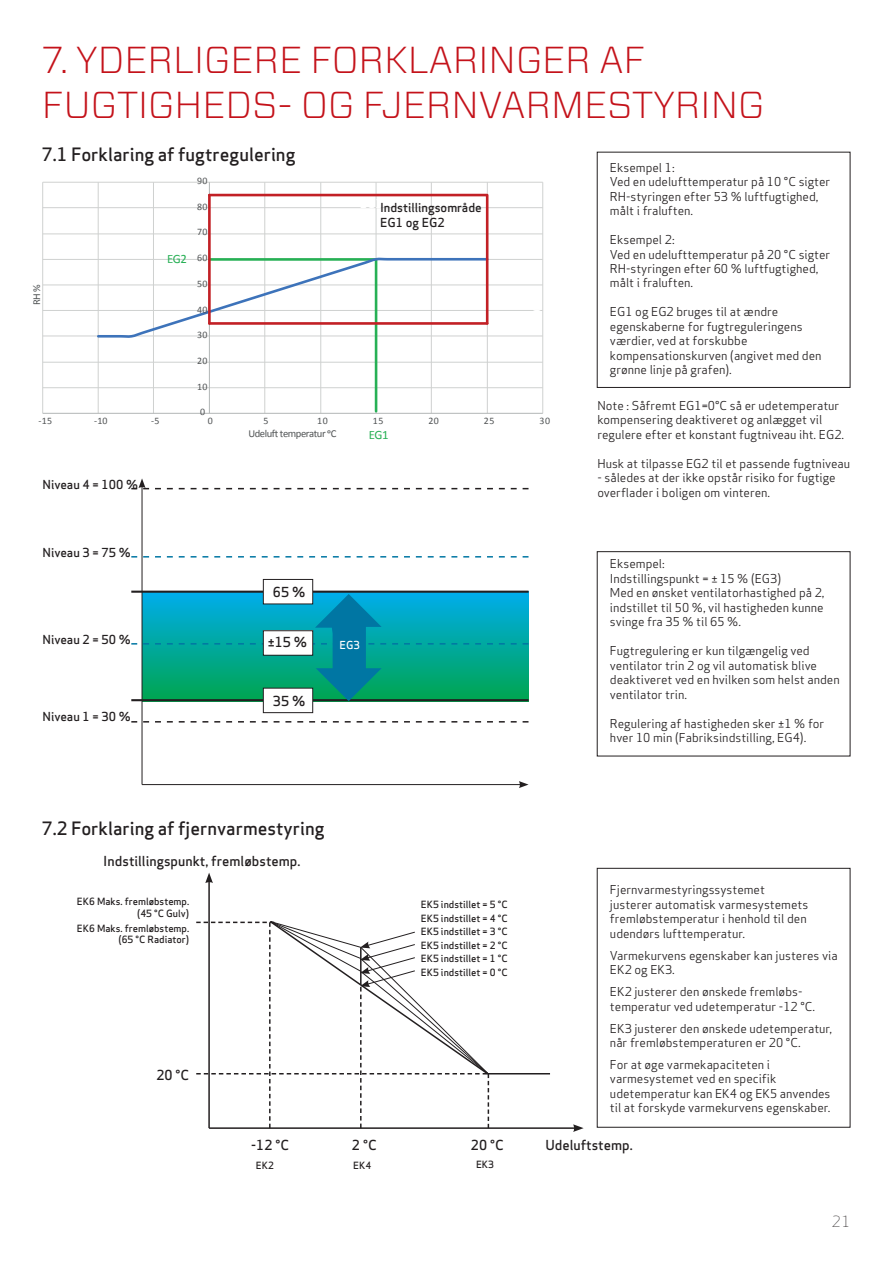
<style>
.page{position:relative;width:893px;height:1263px;background:#fff}
.page>*{position:absolute;margin:0;border:0;box-sizing:border-box;transform-origin:0 0}
.t1{font:300 37.5px/45px "Vitesse Sans";color:#c4121a}
.t2{font:500 18px "Apex Sans";color:#231f20}
.t3{font:300 15px "Apex Sans";color:#231f20}
.t4{font:500 13.5px "Apex Sans";color:#231f20}
.t5{font:12.75px "Calibri";letter-spacing:-.04em;color:#27b055}
.t6{font:500 12.15px/14.7px "Apex Sans";color:#231f20}
.t7{font:12px/14.4px "Apex Sans";color:#231f20}
.t8{font:500 12px "Apex Sans";color:#fff}
.t9{font:500 10.8px "Apex Sans";color:#fff}
.t10{font:10.65px "Calibri";letter-spacing:-.04em;color:#515455}
.t11{font:9.9px "Calibri";letter-spacing:.05em;color:#515455}
.t12{font:500 9.75px/13.5px "Apex Sans";color:#231f20;text-align:right}
</style>
<div class="page">
<hr style="left:142px;top:486px;width:1px;height:298px;background:#231f20">
<hr style="left:142px;top:784px;width:379px;height:1px;background:#231f20">
<svg style="left:519px;top:781px;width:10px;height:7px"></svg>
<svg style="left:131px;top:721px;width:398px;height:1px"></svg>
<svg style="left:131px;top:478px;width:398px;height:11px"></svg>
<hr style="left:131px;top:591px;width:398px;height:2px;background:#231f20">
<svg style="left:131px;top:556px;width:398px;height:1px"></svg>
<svg style="left:131px;top:594px;width:398px;height:107px;background:#08a39d"></svg>
<div style="left:263px;top:579px;width:50px;height:25px;background:#fff"></div>
<div style="left:263px;top:579px;width:50px;height:25px;border:1px solid #231f20"></div>
<div style="left:263px;top:631px;width:50px;height:24px;background:#fff"></div>
<div style="left:263px;top:630px;width:50px;height:25px;border:1px solid #231f20"></div>
<div style="left:263px;top:688px;width:50px;height:25px;background:#fff"></div>
<div style="left:263px;top:688px;width:50px;height:25px;border:1px solid #231f20"></div>
<hr style="left:43px;top:387px;width:500px;height:1px;background:#cfd1d0">
<hr style="left:43px;top:362px;width:500px;height:1px;background:#cfd1d0">
<hr style="left:43px;top:336px;width:500px;height:1px;background:#cfd1d0">
<hr style="left:43px;top:310px;width:500px;height:1px;background:#cfd1d0">
<hr style="left:43px;top:285px;width:500px;height:1px;background:#cfd1d0">
<hr style="left:43px;top:234px;width:500px;height:1px;background:#cfd1d0">
<hr style="left:43px;top:207px;width:500px;height:1px;background:#cfd1d0">
<hr style="left:43px;top:182px;width:500px;height:1px;background:#cfd1d0">
<hr style="left:43px;top:259px;width:500px;height:1px;background:#cfd1d0">
<hr style="left:42px;top:182px;width:1px;height:231px;background:#cfd1d0">
<hr style="left:98px;top:182px;width:1px;height:231px;background:#cfd1d0">
<hr style="left:153px;top:182px;width:1px;height:231px;background:#cfd1d0">
<hr style="left:264px;top:182px;width:1px;height:231px;background:#cfd1d0">
<hr style="left:320px;top:182px;width:1px;height:231px;background:#cfd1d0">
<hr style="left:431px;top:182px;width:1px;height:231px;background:#cfd1d0">
<hr style="left:487px;top:182px;width:1px;height:231px;background:#cfd1d0">
<hr style="left:542px;top:182px;width:1px;height:231px;background:#cfd1d0">
<hr style="left:376px;top:182px;width:1px;height:231px;background:#cfd1d0">
<hr style="left:209px;top:182px;width:1px;height:231px;background:#b2b6b6">
<hr style="left:43px;top:413px;width:500px;height:1px;background:#b2b6b6">
<svg style="left:96px;top:192px;width:394px;height:222px"></svg>
<hr style="left:209px;top:322px;width:278px;height:3px;background:#c22025">
<hr style="left:208px;top:195px;width:3px;height:128px;background:#c22025">
<hr style="left:208px;top:881px;width:2px;height:247px;background:#231f20">
<svg style="left:205px;top:873px;width:8px;height:10px"></svg>
<hr style="left:209px;top:1127px;width:366px;height:2px;background:#231f20">
<svg style="left:573px;top:1124px;width:11px;height:8px"></svg>
<hr style="left:487px;top:1073px;width:63px;height:1px;background:#231f20">
<svg style="left:196px;top:920px;width:294px;height:208px"></svg>
<h1 class="t1" style="left:42px;top:36px;width:724px">7. YDERLIGERE FORKLARINGER AF<br>FUGTIGHEDS- OG FJERNVARMESTYRING</h1>
<h2 class="t2" style="left:42px;top:139px;width:255px">7.1 Forklaring af fugtregulering</h2>
<p class="t7" style="left:610px;top:159px;width:222px">Eksempel 1:<br>Ved en udelufttemperatur på 10 °C sigter<br>RH-styringen efter 53 % luftfugtighed, målt i fraluften.</p>
<p class="t7" style="left:610px;top:231px;width:222px">Eksempel 2:<br>Ved en udelufttemperatur på 20 °C sigter<br>RH-styringen efter 60 % luftfugtighed, målt i fraluften.</p>
<p class="t7" style="left:610px;top:304px;width:213px">EG1 og EG2 bruges til at ændre egenskaberne for fugtreguleringens værdier, ved at forskubbe kompensationskurven (angivet med den grønne linje på grafen).</p>
<p class="t7" style="left:597px;top:397px;width:248px">Note : Såfremt EG1=0°C så er udetemperatur kompensering deaktiveret og anlægget vil regulere efter et konstant fugtniveau iht. EG2.</p>
<p class="t7" style="left:597px;top:455px;width:254px">Husk at tilpasse EG2 til et passende fugtniveau</p>
<p class="t7" style="left:597px;top:470px;width:240px">- således at der ikke opstår risiko for fugtige overflader i boligen om vinteren.</p>
<p class="t11" style="left:197px;top:175px;width:12px">90</p>
<p class="t8" style="left:360px;top:193px;width:24px">EG1</p>
<p class="t6" style="left:380px;top:199px;width:103px">Indstillingsområde<br>EG1 og EG2</p>
<p class="t11" style="left:197px;top:200px;width:12px">80</p>
<p class="t11" style="left:197px;top:226px;width:12px">70</p>
<p class="t11" style="left:197px;top:251px;width:12px">60</p>
<p class="t5" style="left:167px;top:251px;width:21px">EG2</p>
<p class="t11" style="left:197px;top:278px;width:12px">50</p>
<p class="t10" style="left:30px;top:305px;width:23px;rotate:-90deg">RH %</p>
<p class="t11" style="left:197px;top:303px;width:12px">40</p>
<p class="t11" style="left:197px;top:329px;width:12px">30</p>
<p class="t11" style="left:197px;top:354px;width:12px">20</p>
<p class="t11" style="left:197px;top:380px;width:12px">10</p>
<p class="t11" style="left:200px;top:406px;width:7px">0</p>
<p class="t11" style="left:38px;top:414px;width:15px">-15</p>
<p class="t11" style="left:94px;top:414px;width:15px">-10</p>
<p class="t11" style="left:151px;top:414px;width:10px">-5</p>
<p class="t11" style="left:208px;top:414px;width:7px">0</p>
<p class="t11" style="left:263px;top:414px;width:7px">5</p>
<p class="t11" style="left:317px;top:414px;width:12px">10</p>
<p class="t11" style="left:373px;top:414px;width:12px">15</p>
<p class="t11" style="left:428px;top:414px;width:12px">20</p>
<p class="t11" style="left:484px;top:414px;width:12px">25</p>
<p class="t11" style="left:539px;top:414px;width:12px">30</p>
<p class="t10" style="left:248px;top:426px;width:89px">Udeluft temperatur ᵒC</p>
<p class="t5" style="left:369px;top:426px;width:21px">EG1</p>
<p class="t6" style="left:43px;top:475px;width:97px">Niveau 4 = 100 %</p>
<p class="t6" style="left:43px;top:544px;width:90px">Niveau 3 = 75 %</p>
<p class="t6" style="left:43px;top:631px;width:90px">Niveau 2 = 50 %</p>
<p class="t6" style="left:43px;top:708px;width:90px">Niveau 1 = 30 %</p>
<p class="t4" style="left:273px;top:580px;width:34px">65%</p>
<p class="t4" style="left:268px;top:630px;width:41px">±15 %</p>
<p class="t4" style="left:273px;top:689px;width:34px">35%</p>
<p class="t9" style="left:339px;top:635px;width:22px">EG3</p>
<h2 class="t2" style="left:42px;top:812px;width:284px">7.2 Forklaring af fjernvarmestyring</h2>
<p class="t4" style="left:103px;top:849px;width:199px">Indstillingspunkt, fremløbstemp.</p>
<p class="t12" style="left:77px;top:895px;width:114px;line-height:11.7px">EK6 Maks. fremløbstemp. (45 °C Gulv)</p>
<p class="t12" style="left:77px;top:921px;width:114px;line-height:11.7px">EK6 Maks. fremløbstemp. (65 °C Radiator)</p>
<p class="t4" style="left:156px;top:1063px;width:34px">20 °C</p>
<p class="t12" style="left:421px;top:897px;width:88px;text-align:justify">EK5 indstillet = 5 °C EK5 indstillet = 4 °C EK5 indstillet = 3 °C EK5 indstillet = 2 °C EK5 indstillet = 1 °C EK5 indstillet = 0 °C</p>
<p class="t4" style="left:251px;top:1133px;width:39px">-12 °C</p>
<p class="t4" style="left:352px;top:1133px;width:26px">2 °C</p>
<p class="t4" style="left:471px;top:1133px;width:34px">20 °C</p>
<p class="t12" style="left:256px;top:1157px;width:20px">EK2</p>
<p class="t12" style="left:353px;top:1157px;width:20px">EK4</p>
<p class="t12" style="left:476px;top:1157px;width:20px">EK3</p>
<p class="t7" style="left:610px;top:556px;width:216px">Eksempel:<br>Indstillingspunkt = ± 15 % (EG3)<br>Med en ønsket ventilatorhastighed på 2, indstillet til 50 %, vil hastigheden kunne svinge fra 35 % til 65 %.</p>
<p class="t7" style="left:610px;top:642px;width:231px">Fugtregulering er kun tilgængelig ved ventilator trin 2 og vil automatisk blive deaktiveret ved en hvilken som helst anden ventilator trin.</p>
<p class="t7" style="left:610px;top:715px;width:216px">Regulering af hastigheden sker ±1 % for hver 10 min (Fabriksindstilling, EG4).</p>
<p class="t7" style="left:610px;top:881px;width:200px">Fjernvarmestyringssystemet justerer automatisk varmesystemets fremløbstemperatur i henhold til den udendørs lufttemperatur.</p>
<p class="t7" style="left:610px;top:947px;width:229px">Varmekurvens egenskaber kan justeres via<br>EK2 og EK3.</p>
<p class="t7" style="left:610px;top:983px;width:207px">EK2 justerer den ønskede fremløbs&shy;temperatur ved udetemperatur -12 °C.</p>
<p class="t7" style="left:610px;top:1020px;width:224px">EK3 justerer den ønskede udetemperatur, når fremløbstemperaturen er 20 °C.</p>
<p class="t7" style="left:610px;top:1056px;width:222px">For at øge varmekapaciteten i varmesystemet ved en specifik udetemperatur kan EK4 og EK5 anvendes til at forskyde varmekurvens egenskaber.</p>
<p class="t4" style="left:545px;top:1133px;width:89px">Udeluftstemp.</p>
<p class="t3" style="left:832px;top:1212px;width:19px">21</p>
</div>
